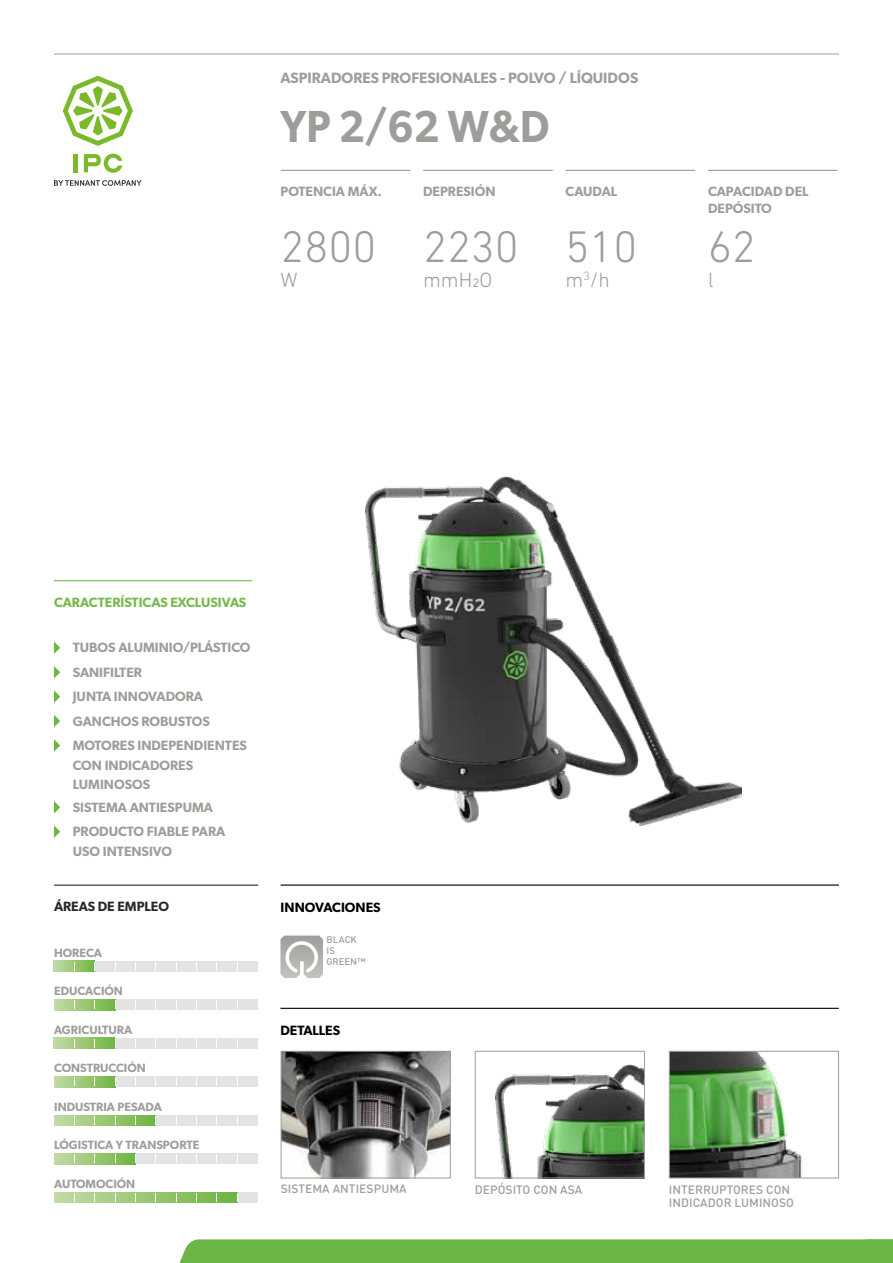
<style>
.page{position:relative;width:893px;height:1263px;background:#fff}
.page>*{position:absolute;margin:0;border:0;box-sizing:border-box;transform-origin:0 0}
.t1{font:300 45px "DIN Next Rounded LT Pro";color:#9d9d9c}
.t2{font:600 45px "Gibson";color:#9d9d9c;scale:.93 1}
.t3{font:300 21px "DIN Next Rounded LT Pro";color:#9d9d9c}
.t4{font:600 15px "Gibson";color:#9d9d9c}
.t5{font:600 13.5px/24.5px "Gibson";color:#9d9d9c}
.t6{font:600 13.5px "Gibson";color:#76b94d}
.t7{font:600 13.5px "Gibson";color:#000}
.t8{font:600 13.5px "Gibson";color:#282827}
.t9{font:600 12px "Gibson";color:#9d9d9c}
.t10{font:500 12px/13.5px "DIN Round Pro";letter-spacing:.005em;color:#9d9d9c}
.t11{font:500 9.6px/11.2px "DIN Round Pro";letter-spacing:-.005em;color:#9d9d9c}
</style>
<div class="page">
<hr style="left:54px;top:54px;width:785px;height:1px;background:#9d9d9c">
<div style="left:179px;top:1239px;width:714px;height:24px;background:#6bb644"></div>
<img style="left:671px;top:1053px;width:132px;height:123px">
<div style="left:669px;top:1051px;width:170px;height:127px;border:1px solid #9d9d9c"></div>
<img style="left:495px;top:1065px;width:148px;height:111px">
<div style="left:475px;top:1051px;width:170px;height:127px;border:1px solid #9d9d9c"></div>
<hr style="left:281px;top:170px;width:129px;height:1px;background:#9d9d9c">
<hr style="left:423px;top:170px;width:130px;height:1px;background:#9d9d9c">
<hr style="left:566px;top:170px;width:129px;height:1px;background:#9d9d9c">
<hr style="left:708px;top:170px;width:130px;height:1px;background:#9d9d9c">
<hr style="left:281px;top:884px;width:558px;height:2px;background:#000">
<hr style="left:280px;top:1008px;width:559px;height:1px;background:#000">
<img style="left:366px;top:476px;width:375px;height:349px">
<hr style="left:54px;top:580px;width:198px;height:1px;background:#76b94d">
<svg style="left:54px;top:642px;width:6px;height:12px"></svg>
<svg style="left:54px;top:666px;width:6px;height:12px"></svg>
<svg style="left:54px;top:690px;width:6px;height:13px"></svg>
<svg style="left:54px;top:715px;width:6px;height:12px"></svg>
<svg style="left:54px;top:739px;width:6px;height:13px"></svg>
<svg style="left:54px;top:801px;width:6px;height:12px"></svg>
<svg style="left:54px;top:825px;width:6px;height:13px"></svg>
<img style="left:283px;top:1053px;width:166px;height:123px">
<div style="left:281px;top:1051px;width:170px;height:127px;border:1px solid #9d9d9c"></div>
<svg style="left:280px;top:935px;width:43px;height:43px"></svg>
<hr style="left:54px;top:884px;width:204px;height:2px;background:#282827">
<div style="left:54px;top:961px;width:204px;height:10px;background:#e3e3e3"></div>
<svg style="left:54px;top:961px;width:40px;height:10px"></svg>
<div style="left:54px;top:999px;width:204px;height:11px;background:#e3e3e3"></div>
<svg style="left:54px;top:999px;width:61px;height:11px"></svg>
<div style="left:54px;top:1038px;width:204px;height:10px;background:#e3e3e3"></div>
<svg style="left:54px;top:1038px;width:61px;height:10px"></svg>
<div style="left:54px;top:1076px;width:204px;height:11px;background:#e3e3e3"></div>
<svg style="left:54px;top:1076px;width:62px;height:11px"></svg>
<div style="left:54px;top:1115px;width:204px;height:10px;background:#e3e3e3"></div>
<svg style="left:54px;top:1115px;width:102px;height:11px"></svg>
<div style="left:54px;top:1153px;width:204px;height:11px;background:#e3e3e3"></div>
<svg style="left:54px;top:1153px;width:81px;height:11px"></svg>
<div style="left:54px;top:1192px;width:204px;height:10px;background:#e3e3e3"></div>
<svg style="left:54px;top:1192px;width:183px;height:11px;background:#9cca78"></svg>
<hr style="left:74px;top:154px;width:4px;height:18px;background:#7ab929">
<svg style="left:84px;top:154px;width:38px;height:19px"></svg>
<svg style="left:63px;top:76px;width:70px;height:70px"></svg>
<svg style="left:54px;top:180px;width:88px;height:6px"></svg>
<p class="t4" style="left:281px;top:69px;width:359px">ASPIRADORES PROFESIONALES - POLVO / LÍQUIDOS</p>
<h1 class="t2" style="left:281px;top:100px;width:291px">YP 2/62 W&amp;D</h1>
<p class="t5" style="left:281px;top:179px;width:103px">POTENCIA MÁX.</p>
<p class="t5" style="left:423px;top:179px;width:74px">DEPRESIÓN</p>
<p class="t5" style="left:566px;top:179px;width:53px">CAUDAL</p>
<p class="t5" style="left:708px;top:183px;width:102px;line-height:16.2px">CAPACIDAD DEL<br>DEPÓSITO</p>
<h1 class="t1" style="left:281px;top:221px;width:97px">2800</h1>
<h2 class="t3" style="left:281px;top:268px;width:19px">W</h2>
<h1 class="t1" style="left:423px;top:221px;width:97px">2230</h1>
<h2 class="t3" style="left:423px;top:268px;width:71px">mmH2O</h2>
<h1 class="t1" style="left:566px;top:221px;width:73px">510</h1>
<h2 class="t3" style="left:566px;top:268px;width:46px">m<sup>3</sup>/h</h2>
<h1 class="t1" style="left:708px;top:221px;width:49px">62</h1>
<h2 class="t3" style="left:708px;top:268px;width:7px">l</h2>
<p class="t6" style="left:54px;top:594px;width:194px">CARACTERÍSTICAS EXCLUSIVAS</p>
<p class="t5" style="left:73px;top:635px;width:179px">TUBOS ALUMINIO/PLÁSTICO<br>SANIFILTER<br>JUNTA INNOVADORA<br>GANCHOS ROBUSTOS<br>MOTORES INDEPENDIENTES</p>
<p class="t5" style="left:73px;top:755px;width:122px;line-height:19.5px">CON INDICADORES<br>LUMINOSOS</p>
<p class="t5" style="left:73px;top:795px;width:154px">SISTEMA ANTIESPUMA<br>PRODUCTO FIABLE PARA</p>
<p class="t5" style="left:73px;top:838px;width:101px">USO INTENSIVO</p>
<p class="t8" style="left:54px;top:898px;width:117px">ÁREAS DE EMPLEO</p>
<p class="t9" style="left:54px;top:945px;width:50px">HORECA</p>
<p class="t9" style="left:54px;top:984px;width:70px">EDUCACIÓN</p>
<p class="t9" style="left:54px;top:1022px;width:80px">AGRICULTURA</p>
<p class="t9" style="left:54px;top:1061px;width:93px">CONSTRUCCIÓN</p>
<p class="t9" style="left:54px;top:1099px;width:109px">INDUSTRIA PESADA</p>
<p class="t9" style="left:54px;top:1138px;width:147px">LÓGISTICA Y TRANSPORTE</p>
<p class="t9" style="left:54px;top:1177px;width:83px">AUTOMOCIÓN</p>
<p class="t7" style="left:281px;top:899px;width:102px">INNOVACIONES</p>
<p class="t11" style="left:327px;top:933px;width:41px">BLACK<br>IS<br>GREEN™</p>
<p class="t7" style="left:280px;top:1022px;width:61px">DETALLES</p>
<p class="t10" style="left:281px;top:1182px;width:128px">SISTEMA ANTIESPUMA</p>
<p class="t10" style="left:475px;top:1182px;width:109px">DEPÓSITO CON ASA</p>
<p class="t10" style="left:669px;top:1182px;width:127px">INTERRUPTORES CON<br>INDICADOR LUMINOSO</p>
</div>
